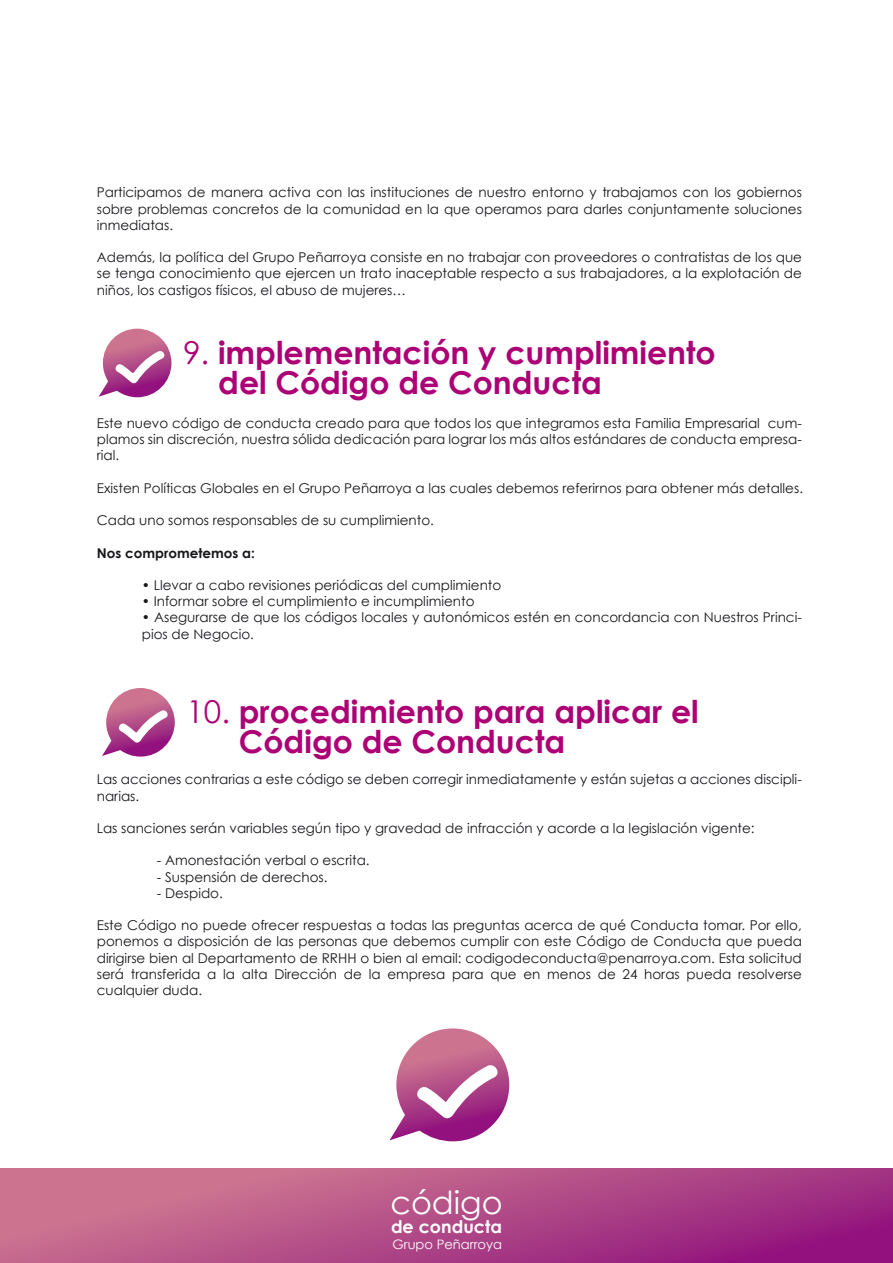
<style>
.page{position:relative;width:893px;height:1263px;background:#fff}
.page>*{position:absolute;margin:0;border:0;box-sizing:border-box;transform-origin:0 0}
.t1{font:31.95px "Century Gothic";color:#fff}
.t2{font:700 31.5px/30px "Century Gothic";color:#ac0075}
.t3{font:700 17.55px "Century Gothic";color:#fff}
.t4{font:13.5px/16.2px "Century Gothic";color:#1a171c;text-align:justify}
.t5{font:700 13.5px "Century Gothic";color:#1a171c}
.t6{font:13.05px "Century Gothic";color:#fff}
.s1{font-weight:400}
</style>
<div class="page">
<svg style="left:0;top:1169px;width:893px;height:94px;background:#b34c87"></svg>
<svg style="left:389px;top:1028px;width:120px;height:113px"></svg>
<svg style="left:99px;top:329px;width:72px;height:68px"></svg>
<svg style="left:102px;top:688px;width:73px;height:69px"></svg>
<p class="t4" style="left:97px;top:184px;width:707px">Participamos de manera activa con las instituciones de nuestro entorno y trabajamos con los gobiernos sobre problemas concretos de la comunidad en la que operamos para darles conjuntamente soluciones inmediatas.</p>
<p class="t4" style="left:97px;top:249px;width:707px">Además, la política del Grupo Peñarroya consiste en no trabajar con proveedores o contratistas de los que se tenga conocimiento que ejercen un trato inaceptable respecto a sus trabajadores, a la explotación de niños, los castigos físicos, el abuso de mujeres…</p>
<h2 class="t2" style="left:218px;top:337px;width:499px;text-indent:-35px"><span class="s1">9.</span> implementación y cumplimiento del Código de Conducta</h2>
<p class="t4" style="left:97px;top:415px;width:707px">Este nuevo código de conducta creado para que todos los que integramos esta Familia Empresarial cum&shy;plamos sin discreción, nuestra sólida dedicación para lograr los más altos estándares de conducta empresa&shy;rial.</p>
<p class="t4" style="left:97px;top:479px;width:708px">Existen Políticas Globales en el Grupo Peñarroya a las cuales debemos referirnos para obtener más detalles.</p>
<p class="t4" style="left:97px;top:512px;width:339px">Cada uno somos responsables de su cumplimiento.</p>
<p class="t5" style="left:97px;top:544px;width:159px">Nos comprometemos a:</p>
<p class="t4" style="left:142px;top:577px;width:361px">• Llevar a cabo revisiones periódicas del cumplimiento</p>
<p class="t4" style="left:142px;top:593px;width:334px">• Informar sobre el cumplimiento e incumplimiento</p>
<p class="t4" style="left:142px;top:609px;width:661px">• Asegurarse de que los códigos locales y autonómicos estén en concordancia con Nuestros Princi&shy;pios de Negocio.</p>
<h2 class="t2" style="left:239px;top:696px;width:461px;text-indent:-52px"><span class="s1">10.</span> procedimiento para aplicar el<br>Código de Conducta</h2>
<p class="t4" style="left:97px;top:771px;width:706px">Las acciones contrarias a este código se deben corregir inmediatamente y están sujetas a acciones discipli&shy;narias.</p>
<p class="t4" style="left:97px;top:820px;width:659px">Las sanciones serán variables según tipo y gravedad de infracción y acorde a la legislación vigente:</p>
<p class="t4" style="left:157px;top:852px;width:214px">- Amonestación verbal o escrita.</p>
<p class="t4" style="left:157px;top:868px;width:172px">- Suspensión de derechos.</p>
<p class="t4" style="left:157px;top:884px;width:68px">- Despido.</p>
<p class="t4" style="left:97px;top:917px;width:707px">Este Código no puede ofrecer respuestas a todas las preguntas acerca de qué Conducta tomar. Por ello, ponemos a disposición de las personas que debemos cumplir con este Código de Conducta que pueda dirigirse bien al Departamento de RRHH o bien al email: codigodeconducta@penarroya.com. Esta solicitud será transferida a la alta Dirección de la empresa para que en menos de 24 horas pueda resolverse cualquier duda.</p>
<h1 class="t1" style="left:390px;top:1183px;width:114px">código</h1>
<p class="t6" style="left:392px;top:1236px;width:111px">Grupo Peñarroya</p>
<p class="t3" style="left:391px;top:1216px;width:112px">de conducta</p>
</div>
